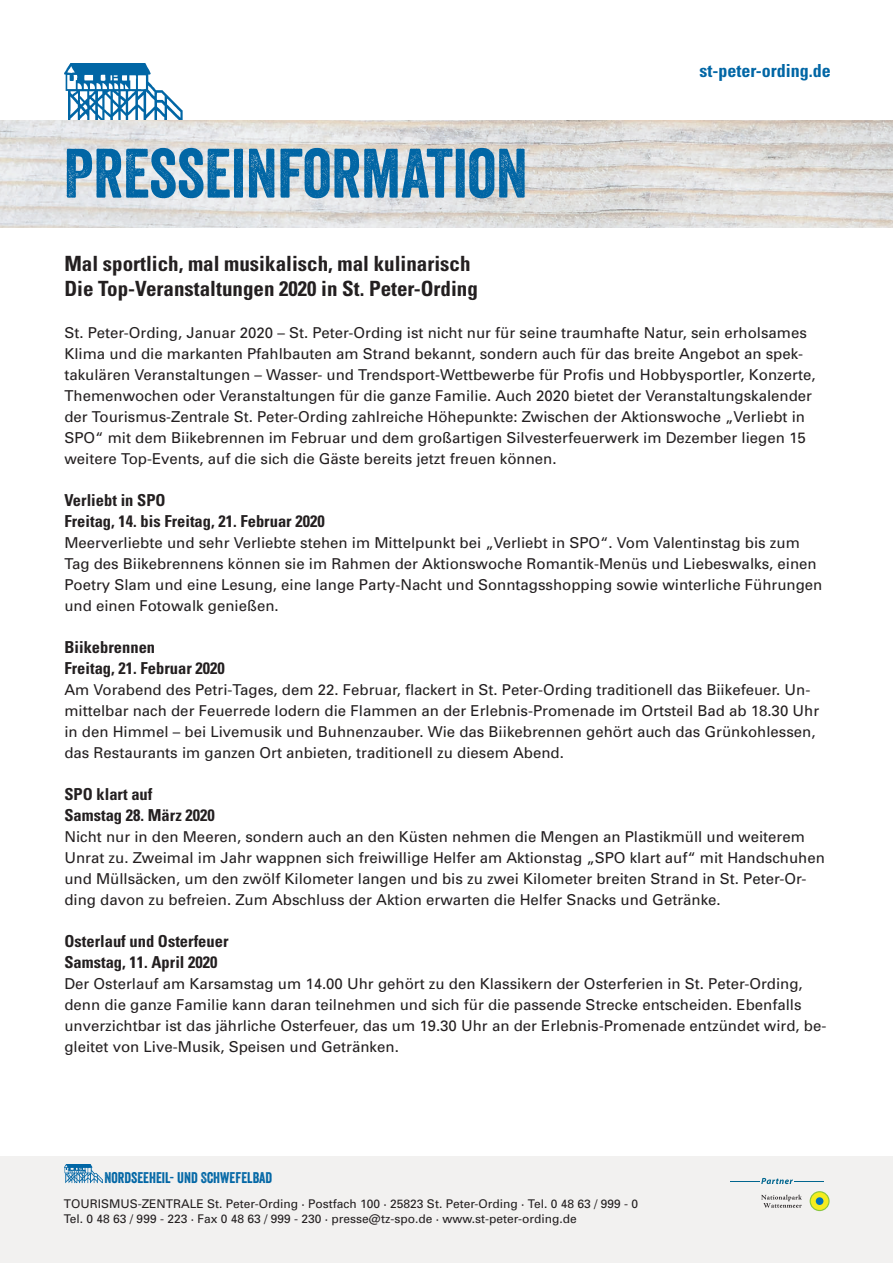
<style>
.page{position:relative;width:893px;height:1263px;background:#fff}
.page>*{position:absolute;margin:0;border:0;box-sizing:border-box;transform-origin:0 0}
.t1{font:67.5px "Veneer";color:#0166a5}
.t2{font:700 condensed 21px/25.2px "Univers";color:#231f20}
.t3{font:700 condensed 18px "Univers LT Std";color:#0166a5}
.t4{font:700 condensed 16.5px/21px "Univers";color:#231f20}
.t5{font:15px/21px "Univers";color:#231f20}
.t6{font:15px "Veneer";color:#0166a5}
.t7{font:12px/14.4px "Univers";color:#231f20}
</style>
<div class="page">
<img style="left:65px;top:64px;width:123px;height:57px">
<img style="left:0;top:121px;width:892px;height:106px">
<div style="left:0;top:1157px;width:892px;height:106px;background:#f2f1f0"></div>
<img style="left:65px;top:1165px;width:38px;height:19px">
<hr style="left:730px;top:1181px;width:30px;height:1px;background:#01668f">
<svg style="left:761px;top:1178px;width:62px;height:6px"></svg>
<svg style="left:809px;top:1191px;width:20px;height:20px"></svg>
<div style="left:810px;top:1192px;width:18px;height:18px;background:#f5ed1e;border-radius:50%"></div>
<div style="left:815px;top:1197px;width:8px;height:8px;background:#0072bc;border-radius:50%"></div>
<svg style="left:761px;top:1195px;width:40px;height:13px"></svg>
<h1 class="t1" style="left:64px;top:149px;width:465px">PRESSEINFORMATION</h1>
<p class="t3" style="left:699px;top:62px;width:133px">st-peter-ording.de</p>
<h2 class="t2" style="left:64px;top:252px;width:415px">Mal sportlich, mal musikalisch, mal kulinarisch<br>Die Top-Veranstaltungen 2020 in St. Peter-Ording</h2>
<p class="t5" style="left:64px;top:324px;width:752px">St. Peter-Ording, Januar 2020 – St. Peter-Ording ist nicht nur für seine traumhafte Natur, sein erholsames Klima und die markanten Pfahlbauten am Strand bekannt, sondern auch für das breite Angebot an spek&shy;takulären Veranstaltungen – Wasser- und Trendsport-Wettbewerbe für Profis und Hobbysportler, Konzerte, Themenwochen oder Veranstaltungen für die ganze Familie. Auch 2020 bietet der Veranstaltungskalender der Tourismus-Zentrale St. Peter-Ording zahlreiche Höhepunkte: Zwischen der Aktionswoche „Verliebt in SPO“ mit dem Biikebrennen im Februar und dem großartigen Silvesterfeuerwerk im Dezember liegen 15 weitere Top-Events, auf die sich die Gäste bereits jetzt freuen können.</p>
<p class="t4" style="left:64px;top:491px;width:262px">Verliebt in SPO<br>Freitag, 14. bis Freitag, 21. Februar 2020</p>
<p class="t5" style="left:64px;top:534px;width:759px">Meerverliebte und sehr Verliebte stehen im Mittelpunkt bei „Verliebt in SPO“. Vom Valentinstag bis zum Tag des Biikebrennens können sie im Rahmen der Aktionswoche Romantik-Menüs und Liebeswalks, einen Poetry Slam und eine Lesung, eine lange Party-Nacht und Sonntagsshopping sowie winterliche Führungen und einen Fotowalk genießen.</p>
<p class="t4" style="left:64px;top:638px;width:162px">Biikebrennen<br>Freitag, 21. Februar 2020</p>
<p class="t5" style="left:64px;top:681px;width:756px">Am Vorabend des Petri-Tages, dem 22. Februar, flackert in St. Peter-Ording traditionell das Biikefeuer. Un&shy;mittelbar nach der Feuerrede lodern die Flammen an der Erlebnis-Promenade im Ortsteil Bad ab 18.30 Uhr in den Himmel – bei Livemusik und Buhnenzauber. Wie das Biikebrennen gehört auch das Grünkohlessen, das Restaurants im ganzen Ort anbieten, traditionell zu diesem Abend.</p>
<p class="t4" style="left:64px;top:785px;width:152px">SPO klart auf<br>Samstag 28. März 2020</p>
<p class="t5" style="left:64px;top:828px;width:762px">Nicht nur in den Meeren, sondern auch an den Küsten nehmen die Mengen an Plastikmüll und weiterem Unrat zu. Zweimal im Jahr wappnen sich freiwillige Helfer am Aktionstag „SPO klart auf“ mit Handschuhen und Müllsäcken, um den zwölf Kilometer langen und bis zu zwei Kilometer breiten Strand in St. Peter-Or&shy;ding davon zu befreien. Zum Abschluss der Aktion erwarten die Helfer Snacks und Getränke.</p>
<p class="t4" style="left:64px;top:932px;width:166px">Osterlauf und Osterfeuer<br>Samstag, 11. April 2020</p>
<p class="t5" style="left:64px;top:975px;width:763px">Der Osterlauf am Karsamstag um 14.00 Uhr gehört zu den Klassikern der Osterferien in St. Peter-Ording, denn die ganze Familie kann daran teilnehmen und sich für die passende Strecke entscheiden. Ebenfalls unverzichtbar ist das jährliche Osterfeuer, das um 19.30 Uhr an der Erlebnis-Promenade entzündet wird, be&shy;gleitet von Live-Musik, Speisen und Getränken.</p>
<p class="t6" style="left:105px;top:1172px;width:169px">NORDSEEHEIL- UND SCHWEFELBAD</p>
<p class="t7" style="left:64px;top:1198px;width:576px">TOURISMUS-ZENTRALE St. Peter-Ording · Postfach 100 · 25823 St. Peter-Ording · Tel. 0 48 63 / 999 - 0<br>Tel. 0 48 63 / 999 - 223 · Fax 0 48 63 / 999 - 230 · presse@tz-spo.de · www.st-peter-ording.de</p>
</div>
